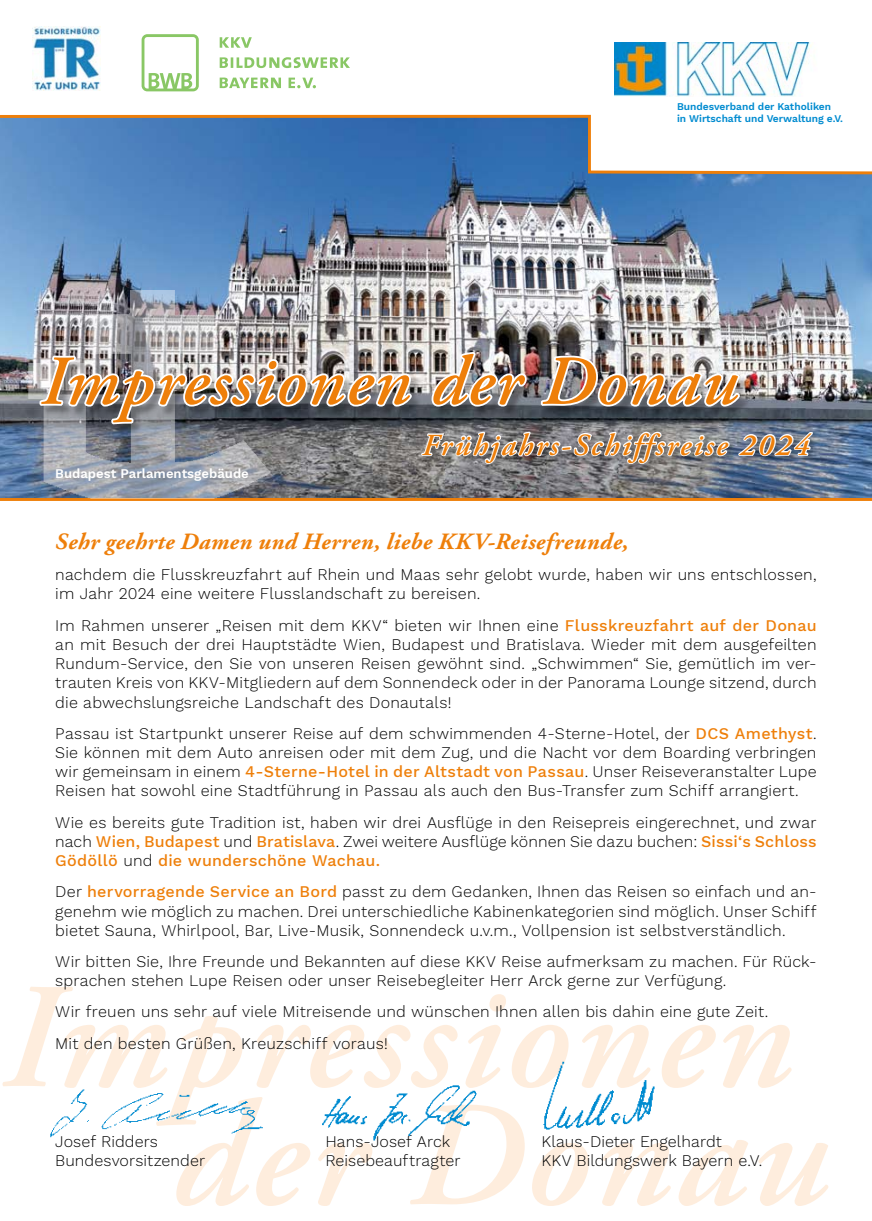
<style>
.page{position:relative;width:872px;height:1221px;background:#fff}
.page>*{position:absolute;margin:0;border:0;box-sizing:border-box;transform-origin:0 0}
.t1{font:italic 600 69.9px "Adobe Garamond Pro";letter-spacing:.025em;color:#ee7f0a}
.t2{font:italic 600 30.6px "Adobe Garamond Pro";letter-spacing:.08em;color:#ee7f0a}
.t3{font:italic 700 23.25px "Adobe Garamond Pro";letter-spacing:.02em;color:#ee7f0a}
.t4{font:300 16.05px/19.2px "Work Sans";letter-spacing:.01em;color:#000;text-align:justify}
.t5{font:600 13.05px "Work Sans";color:#fff}
.t6{font:600 10.2px/12.1px "Work Sans";color:#008bd0}
.s1{font-weight:500;color:#ee7f0a}
</style>
<div class="page">
<svg style="left:176px;top:1125px;width:652px;height:80px"></svg>
<svg style="left:2px;top:987px;width:789px;height:138px"></svg>
<img style="left:0;top:114px;width:872px;height:387px">
<img style="left:22px;top:290px;width:250px;height:208px">
<img style="left:615px;top:43px;width:197px;height:54px">
<svg style="left:220px;top:78px;width:96px;height:10px"></svg>
<svg style="left:220px;top:57px;width:130px;height:11px"></svg>
<svg style="left:220px;top:37px;width:32px;height:11px"></svg>
<svg style="left:142px;top:34px;width:57px;height:57px"></svg>
<img style="left:528px;top:1048px;width:131px;height:86px">
<img style="left:45px;top:1085px;width:218px;height:53px">
<img style="left:313px;top:1079px;width:172px;height:63px">
<div style="left:41px;top:354px;width:831px;height:114px;background:#000;opacity:.3"></div>
<svg style="left:38px;top:354px;width:375px;height:72px"></svg>
<img style="left:430px;top:350px;width:98px;height:58px">
<img style="left:539px;top:354px;width:203px;height:54px">
<div style="left:420px;top:430px;width:452px;height:61px;background:#000;opacity:.3"></div>
<svg style="left:420px;top:430px;width:310px;height:38px"></svg>
<svg style="left:737px;top:430px;width:77px;height:27px"></svg>
<img style="left:32px;top:27px;width:68px;height:64px">
<p class="t6" style="left:677px;top:101px;width:167px">Bundesverband der Katholiken<br>in Wirtschaft und Verwaltung e.V.</p>
<h1 class="t1" style="left:41px;top:341px;width:698px">Impressionen der Donau</h1>
<h2 class="t2" style="left:422px;top:427px;width:389px">Frühjahrs-Schiffsreise 2024</h2>
<p class="t5" style="left:55px;top:466px;width:195px">Budapest Parlamentsgebäude</p>
<h3 class="t3" style="left:55px;top:528px;width:575px">Sehr geehrte Damen und Herren, liebe KKV-Reisefreunde,</h3>
<p class="t4" style="left:55px;top:566px;width:763px">nachdem die Flusskreuzfahrt auf Rhein und Maas sehr gelobt wurde, haben wir uns entschlossen, im Jahr 2024 eine weitere Flusslandschaft zu bereisen.</p>
<p class="t4" style="left:55px;top:616px;width:763px">Im Rahmen unserer „Reisen mit dem KKV“ bieten wir Ihnen eine <span class="s1">Flusskreuzfahrt auf der Donau </span>an mit Besuch der drei Hauptstädte Wien, Budapest und Bratislava. Wieder mit dem ausgefeilten Rundum-Service, den Sie von unseren Reisen gewöhnt sind. „Schwimmen“ Sie, gemütlich im ver&shy;trauten Kreis von KKV-Mitgliedern auf dem Sonnendeck oder in der Panorama Lounge sitzend, durch die abwechslungsreiche Landschaft des Donautals!</p>
<p class="t4" style="left:55px;top:724px;width:763px">Passau ist Startpunkt unserer Reise auf dem schwimmenden 4-Sterne-Hotel, der <span class="s1">DCS Amethyst</span>.<br>Sie können mit dem Auto anreisen oder mit dem Zug, und die Nacht vor dem Boarding verbringen wir gemeinsam in einem <span class="s1">4-Sterne-Hotel in der Altstadt von Passau</span>. Unser Reiseveranstalter Lupe Reisen hat sowohl eine Stadtführung in Passau als auch den Bus-Transfer zum Schiff arrangiert.</p>
<p class="t4" style="left:55px;top:813px;width:763px">Wie es bereits gute Tradition ist, haben wir drei Ausflüge in den Reisepreis eingerechnet, und zwar nach <span class="s1">Wien, Budapest</span> und <span class="s1">Bratislava</span>. Zwei weitere Ausflüge können Sie dazu buchen: <span class="s1">Sissi‘s Schloss Gödöllö</span> und <span class="s1">die wunderschöne Wachau.</span></p>
<p class="t4" style="left:55px;top:882px;width:763px">Der <span class="s1">hervorragende Service an Bord</span> passt zu dem Gedanken, Ihnen das Reisen so einfach und an&shy;genehm wie möglich zu machen. Drei unterschiedliche Kabinenkategorien sind möglich. Unser Schiff bietet Sauna, Whirlpool, Bar, Live-Musik, Sonnendeck u.v.m., Vollpension ist selbstverständlich.</p>
<p class="t4" style="left:55px;top:952px;width:763px">Wir bitten Sie, Ihre Freunde und Bekannten auf diese KKV Reise aufmerksam zu machen. Für Rück&shy;sprachen stehen Lupe Reisen oder unser Reisebegleiter Herr Arck gerne zur Verfügung.</p>
<p class="t4" style="left:55px;top:996px;width:714px;line-height:31.2px">Wir freuen uns sehr auf viele Mitreisende und wünschen Ihnen allen bis dahin eine gute Zeit.<br>Mit den besten Grüßen, Kreuzschiff voraus!</p>
<p class="t4" style="left:55px;top:1132px;width:104px">Josef Ridders</p>
<p class="t4" style="left:325px;top:1132px;width:126px">Hans-Josef Arck</p>
<p class="t4" style="left:541px;top:1132px;width:182px">Klaus-Dieter Engelhardt</p>
<p class="t4" style="left:55px;top:1151px;width:151px">Bundesvorsitzender</p>
<p class="t4" style="left:325px;top:1151px;width:137px">Reisebeauftragter</p>
<p class="t4" style="left:541px;top:1151px;width:222px">KKV Bildungswerk Bayern e.V.</p>
</div>
